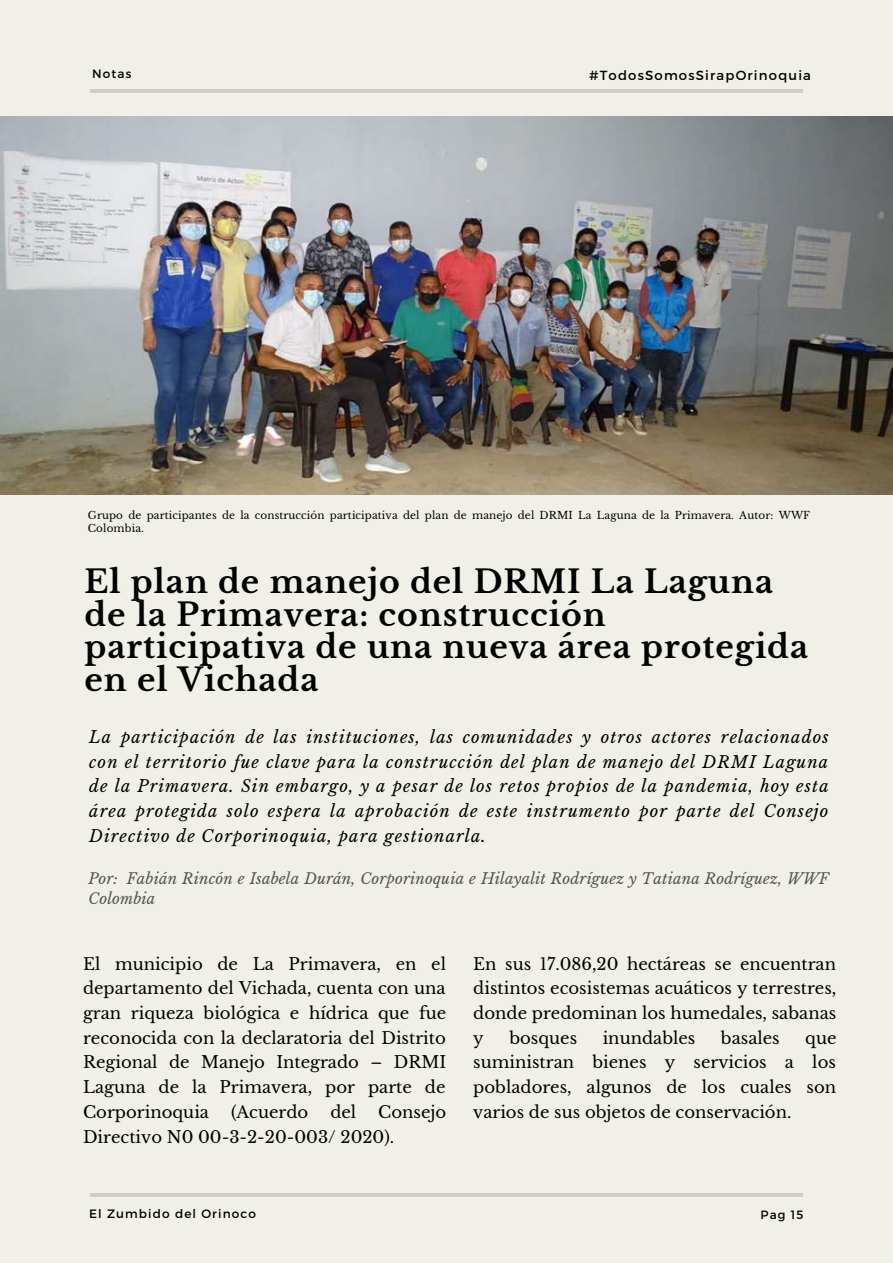
<style>
.page{position:relative;width:893px;height:1264px;background:#fff}
.page>*{position:absolute;margin:0;border:0;box-sizing:border-box;transform-origin:0 0}
.t1{font:700 31.5px/32.5px "Libre Baskerville";letter-spacing:.03em;color:#000}
.t2{font:16.5px/24.8px "Libre Baskerville";color:#000;text-align:justify}
.t3{font:italic 16.5px/24.8px "Libre Baskerville";letter-spacing:.065em;color:#000;text-align:justify}
.t4{font:italic 15px/20.2px "Libre Baskerville";letter-spacing:.01em;color:#545454}
.t5{font:13.2px "Montserrat";letter-spacing:.09em;color:#000}
.t6{font:12.15px "Montserrat";letter-spacing:.09em;color:#000}
.t7{font:12px "Montserrat";color:#000}
.t8{font:10.35px/13.8px "Libre Baskerville";letter-spacing:.01em;color:#000}
</style>
<div class="page">
<div style="left:0;top:0;width:892px;height:1262px;background:#f1f0e8"></div>
<img style="left:0;top:116px;width:892px;height:378px">
<hr style="left:90px;top:1193px;width:712px;height:3px;background:#cecdc6">
<hr style="left:90px;top:89px;width:712px;height:4px;background:#cecdc6">
<p class="t6" style="left:92px;top:66px;width:41px">Notas</p>
<p class="t5" style="left:589px;top:67px;width:223px">#TodosSomosSirapOrinoquia</p>
<p class="t8" style="left:88px;top:508px;width:723px">Grupo de participantes de la construcción participativa del plan de manejo del DRMI La Laguna de la Primavera. Autor: WWF<br>Colombia.</p>
<h1 class="t1" style="left:84px;top:565px;width:725px">El plan de manejo del DRMI La Laguna de la Primavera: construcción participativa de una nueva área protegida en el Vichada</h1>
<p class="t3" style="left:89px;top:724px;width:741px">La participación de las instituciones, las comunidades y otros actores relacionados con el territorio fue clave para la construcción del plan de manejo del DRMI Laguna de la Primavera. Sin embargo, y a pesar de los retos propios de la pandemia, hoy esta área protegida solo espera la aprobación de este instrumento por parte del Consejo Directivo de Corporinoquia, para gestionarla.</p>
<p class="t4" style="left:88px;top:868px;width:742px">Por: Fabián Rincón e Isabela Durán, Corporinoquia e Hilayalit Rodríguez y Tatiana Rodríguez, WWF<br>Colombia</p>
<p class="t2" style="left:83px;top:951px;width:365px">El municipio de La Primavera, en el departamento del Vichada, cuenta con una gran riqueza biológica e hídrica que fue reconocida con la declaratoria del Distrito Regional de Manejo Integrado – DRMI Laguna de la Primavera, por parte de Corporinoquia</p>
<p class="t2" style="left:231px;top:1099px;width:79px">(Acuerdo</p>
<p class="t2" style="left:330px;top:1099px;width:27px">del</p>
<p class="t2" style="left:83px;top:1099px;width:365px;text-indent:295px">Consejo<br>Directivo N0 00-3-2-20-003/ 2020).</p>
<p class="t2" style="left:473px;top:951px;width:364px">En sus 17.086,20 hectáreas se encuentran distintos ecosistemas acuáticos y terrestres, donde predominan los humedales, sabanas y</p>
<p class="t2" style="left:509px;top:1025px;width:69px">bosques</p>
<p class="t2" style="left:602px;top:1025px;width:94px">inundables</p>
<p class="t2" style="left:721px;top:1025px;width:60px">basales</p>
<p class="t2" style="left:473px;top:1025px;width:365px;text-indent:332px">que suministran bienes y servicios a los pobladores, algunos de los cuales son varios de sus objetos de conservación.</p>
<p class="t6" style="left:89px;top:1205px;width:168px">El Zumbido del Orinoco</p>
<p class="t7" style="left:760px;top:1206px;width:44px">Pag 15</p>
</div>
